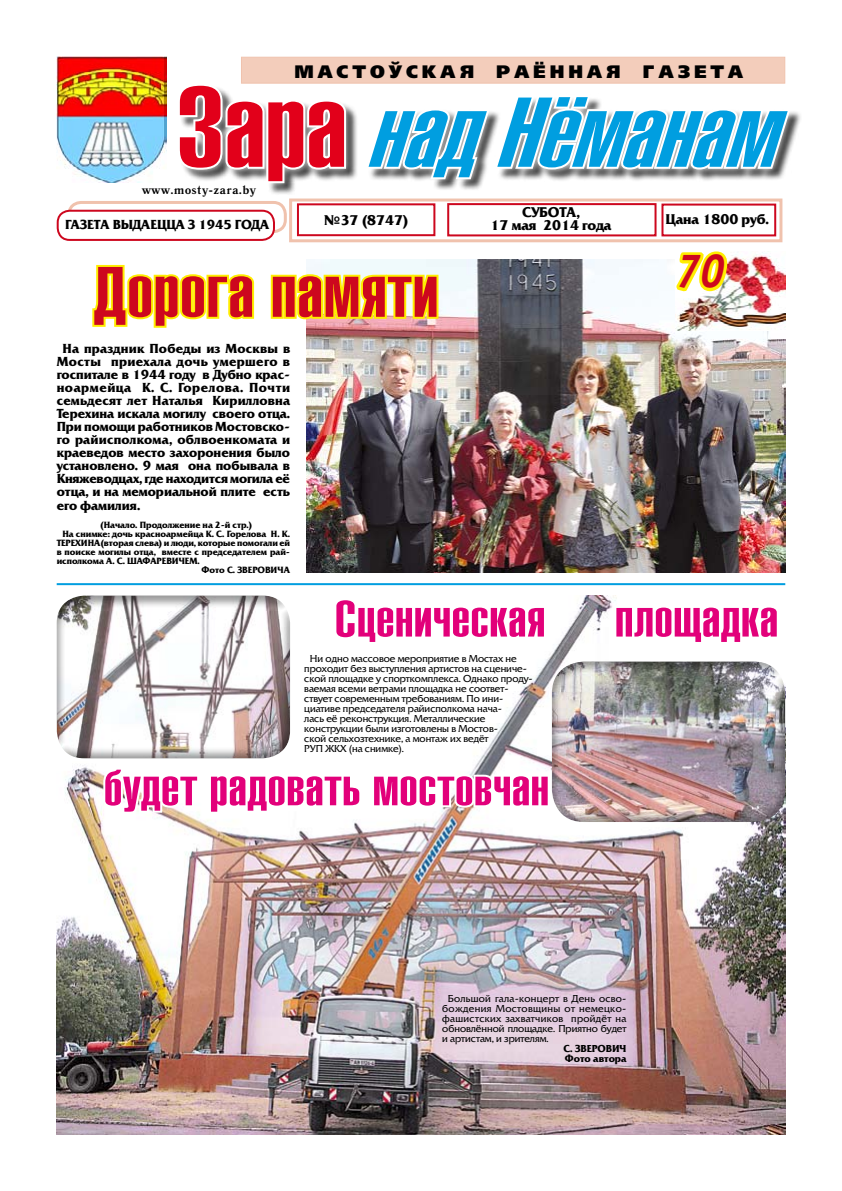
<style>
.page{position:relative;width:842px;height:1191px;background:#fff}
.page>*{position:absolute;margin:0;border:0;box-sizing:border-box;transform-origin:0 0}
.t1{font:112.5px "Helios Ultra Compressed";color:#e2001a;scale:1.3 1}
.t2{font:italic 97.2px "Helios Ultra Compressed";color:#009ee0;scale:1.29 1}
.t3{font:70px "Helios Ultra Compressed";letter-spacing:.01em;color:#cd071e;scale:1.31 1}
.t4{font:50px "Helios Ultra Compressed";letter-spacing:.01em;color:#e2007a;scale:1.31 1}
.t5{font:italic 700 48px "Officina Serif C";color:#cd071e;scale:.9 1}
.t6{font:18px "Free Set Black C";letter-spacing:.22em;color:#000}
.t7{font:700 14px/13px "Friz Quadrata C";color:#000;text-align:center}
.t8{font:700 13px/13.1px "Friz Quadrata C";color:#000;text-align:justify}
.t9{font:700 12px "Quant Antiqua C";color:#000}
.t10{font:10px/10px "Friz Quadrata C";color:#000}
.t11{font:700 10px/10px "Friz Quadrata C";color:#000}
.t12{font:700 9px "Friz Quadrata C";color:#000}
</style>
<div class="page">
<svg style="left:289px;top:198px;width:493px;height:44px"></svg>
<div style="left:447px;top:203px;width:209px;height:33px;background:#fff;border:2px solid #cd071e"></div>
<div style="left:69px;top:202px;width:216px;height:30px;background:linear-gradient(to right,#fff,#fefdfd);border-radius:12px"></div>
<div style="left:68px;top:201px;width:219px;height:32px;border:3px solid #f0c2ad;border-radius:12px"></div>
<div style="left:58px;top:211px;width:216px;height:29px;background:#fff;border-radius:12px"></div>
<div style="left:57px;top:210px;width:218px;height:31px;border:2px solid #cd071e;border-radius:12px"></div>
<img style="left:57px;top:57px;width:109px;height:125px">
<div style="left:241px;top:57px;width:544px;height:27px;background:#f3cdbb"></div>
<div style="left:297px;top:203px;width:138px;height:33px;background:#fff;border:2px solid #cd071e"></div>
<div style="left:661px;top:204px;width:115px;height:32px;background:#fff;border:2px solid #cd071e"></div>
<div style="left:172px;top:78px;width:624px;height:112px;background:#fff;opacity:.75"></div>
<svg style="left:176px;top:82px;width:172px;height:103px"></svg>
<svg style="left:363px;top:93px;width:430px;height:88px"></svg>
<img style="left:307px;top:259px;width:478px;height:314px">
<img style="left:57px;top:595px;width:728px;height:539px">
<div style="left:544px;top:660px;width:249px;height:162px;background:#000;opacity:.38"></div>
<div style="left:48px;top:595px;width:251px;height:164px;background:#000;opacity:.4"></div>
<svg style="left:92px;top:264px;width:163px;height:64px"></svg>
<svg style="left:270px;top:272px;width:170px;height:49px"></svg>
<img style="left:676px;top:252px;width:109px;height:78px">
<img style="left:673px;top:251px;width:57px;height:78px">
<svg style="left:332px;top:596px;width:216px;height:50px"></svg>
<svg style="left:612px;top:603px;width:169px;height:43px"></svg>
<svg style="left:101px;top:765px;width:100px;height:50px"></svg>
<svg style="left:207px;top:772px;width:156px;height:43px"></svg>
<svg style="left:370px;top:772px;width:182px;height:37px"></svg>
<hr style="left:57px;top:583px;width:728px;height:2px;background:#009ee0">
<h3 class="t6" style="left:294px;top:61px;width:181px">мастоўская</h3>
<h3 class="t6" style="left:496px;top:61px;width:125px">раённая</h3>
<h3 class="t6" style="left:643px;top:61px;width:102px">газета</h3>
<h1 class="t1" style="left:176px;top:62px;width:133px">Зара</h1>
<h2 class="t2" style="left:366px;top:76px;width:343px">надНёманам</h2>
<h3 class="t7" style="left:324px;top:213px;width:86px">№37 (8747)</h3>
<h3 class="t3" style="left:93px;top:251px;width:265px">Дорога памяти</h3>
<p class="t9" style="left:142px;top:183px;width:116px">www.mosty-zara.by</p>
<h3 class="t7" style="left:491px;top:206px;width:122px">субота ,<br>17 мая 2014 года</h3>
<h3 class="t7" style="left:666px;top:213px;width:105px">Цана 1800 руб.</h3>
<h3 class="t8" style="left:65px;top:218px;width:203px">газета выда ецца з 1945 года</h3>
<h3 class="t5" style="left:676px;top:244px;width:55px">70</h3>
<p class="t8" style="left:57px;top:342px;width:235px;text-indent:6px">На праздник Победы из Москвы в Мосты приехала дочь умершего в госпитале в 1944 году в Дубно крас&shy;ноармейца К. С. Горелова. Почти семьдесят лет Наталья Кирилловна Терехина искала могилу своего отца.<br>При помощи работников Мостовско&shy;го райисполкома, облвоенкомата и краеведов место захоронения было установлено. 9 мая она побывала в Княжеводцах, где находится могила её отца, и на мемориальной плите есть его фамилия.</p>
<p class="t12" style="left:100px;top:520px;width:154px">(Начало. Продолжение на 2-й стр.)</p>
<p class="t12" style="left:62px;top:529px;width:229px">На снимке: дочь красноармейца К. С. Горелова Н. К.</p>
<p class="t12" style="left:57px;top:538px;width:235px">ТЕРЕХИНА(вторая слева) и люди, которые помогали ей</p>
<p class="t12" style="left:57px;top:547px;width:235px">в поиске могилы отца, вместе с председателем рай-</p>
<p class="t12" style="left:57px;top:556px;width:145px">исполкома А. С. ШАФАРЕВ ИЧЕМ.</p>
<p class="t12" style="left:202px;top:565px;width:90px">Фото С. ЗВЕРОВ ИЧА</p>
<h3 class="t4" style="left:335px;top:590px;width:162px">Сценическая</h3>
<h3 class="t4" style="left:615px;top:590px;width:126px">площадка</h3>
<p class="t10" style="left:304px;top:654px;width:230px;text-indent:6px">Ни одно массовое мероприятие в Мостах не проходит без выступления артистов на сцениче&shy;ской площадке у спорткомплекса. Однако проду&shy;ваемая всеми ветрами площадка не соответ&shy;ствует современным требованиям. По ини&shy;циативе председателя райисполкома нача-<br>лась её реконструкция. Металлические конструкции были изготовлены в Мостов-<br>ской сельхозтехнике, а монтаж их ведёт<br>РУП ЖКХ (на снимке).</p>
<h3 class="t4" style="left:104px;top:758px;width:341px">будет радовать мостовчан</h3>
<p class="t10" style="left:442px;top:993px;width:186px;text-align:justify;text-indent:6px">Большой гала-концерт в День осво&shy;бождения Мостовщины от немецко&shy;фашистских захватчиков пройдёт на обновлённой площадке. Приятно будет и артистам, и зрителям.</p>
<p class="t11" style="left:564px;top:1043px;width:64px">С. ЗВЕРОВИЧ<br>Фото автора</p>
</div>
